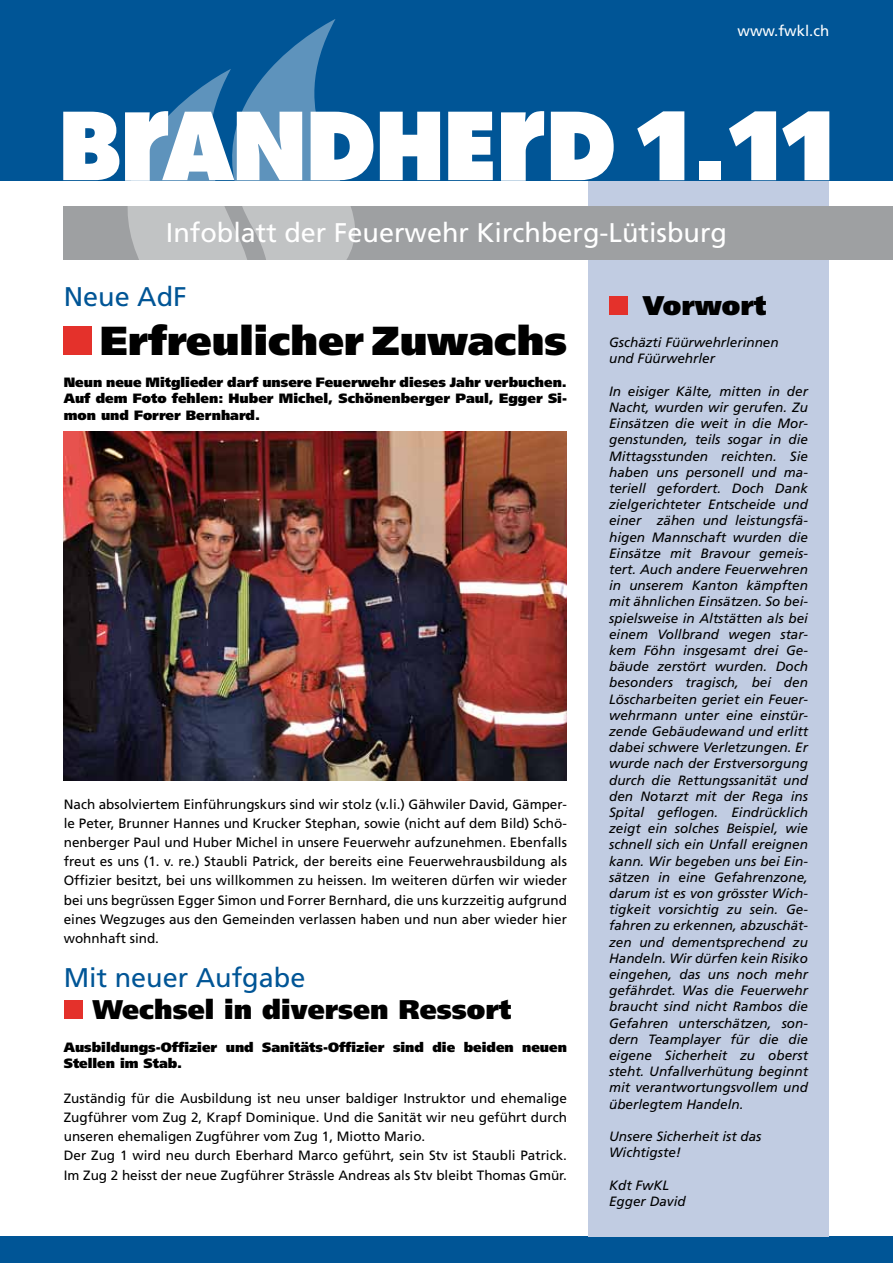
<style>
.page{position:relative;width:893px;height:1263px;background:#fff}
.page>*{position:absolute;margin:0;border:0;box-sizing:border-box;transform-origin:0 0}
.t1{font:900 98.55px "Frutiger";color:#fff}
.t2{font:900 40.5px "Frutiger";color:#000}
.t3{font:27px "Frutiger";color:#fff}
.t4{font:900 27px "Frutiger";color:#000}
.t5{font:27px "Frutiger";color:#005596}
.t6{font:15px "Frutiger";color:#fff}
.t7{font:italic 13.5px/16.2px "Frutiger";color:#000}
.t8{font:13.5px/19px "Frutiger";color:#000;text-align:justify}
.t9{font:900 13.5px/16.2px "Frutiger";color:#000;text-align:justify}
</style>
<div class="page">
<div style="left:0;top:1236px;width:893px;height:27px;background:#005596"></div>
<div style="left:588px;top:26px;width:241px;height:1210px;background:#c1cce2"></div>
<div style="left:0;top:0;width:893px;height:180px;background:#005596"></div>
<div style="left:64px;top:206px;width:829px;height:54px;background:#9ea0a2"></div>
<svg style="left:63px;top:112px;width:56px;height:68px;background:#dbe7f0"></svg>
<svg style="left:357px;top:116px;width:16px;height:61px"></svg>
<svg style="left:380px;top:112px;width:60px;height:68px"></svg>
<svg style="left:448px;top:112px;width:45px;height:68px;background:#e1ebf2"></svg>
<svg style="left:551px;top:112px;width:63px;height:68px"></svg>
<svg style="left:501px;top:111px;width:43px;height:70px"></svg>
<div style="left:609px;top:296px;width:19px;height:19px;background:#e4312b"></div>
<svg style="left:270px;top:19px;width:87px;height:241px"></svg>
<svg style="left:125px;top:69px;width:177px;height:191px"></svg>
<div style="left:64px;top:326px;width:28px;height:29px;background:#e4312b"></div>
<img style="left:64px;top:432px;width:503px;height:348px">
<div style="left:64px;top:1000px;width:19px;height:19px;background:#e4312b"></div>
<p class="t6" style="left:737px;top:22px;width:93px">www.fwkl.ch</p>
<h1 class="t1" style="left:638px;top:85px;width:198px">1.11</h1>
<h3 class="t3" style="left:166px;top:217px;width:563px">Infoblatt der Feuerwehr Kirchberg-Lütisburg</h3>
<h3 class="t5" style="left:64px;top:281px;width:125px">Neue AdF</h3>
<h2 class="t2" style="left:100px;top:316px;width:468px">Erfreulicher Zuwachs</h2>
<p class="t9" style="left:64px;top:374px;width:505px">Neun neue Mitglieder darf unsere Feuerwehr dieses Jahr verbuchen.<br>Auf dem Foto fehlen: Huber Michel, Schönenberger Paul, Egger Si&shy;mon und Forrer Bernhard.</p>
<p class="t8" style="left:64px;top:795px;width:505px">Nach absolviertem Einführungskurs sind wir stolz (v.li.) Gähwiler David, Gämper&shy;le Peter, Brunner Hannes und Krucker Stephan, sowie (nicht auf dem Bild) Schö&shy;nenberger Paul und Huber Michel in unsere Feuerwehr aufzunehmen. Ebenfalls freut es uns (1. v. re.) Staubli Patrick, der bereits eine Feuerwehrausbildung als Offizier besitzt, bei uns willkommen zu heissen. Im weiteren dürfen wir wieder bei uns begrüssen Egger Simon und Forrer Bernhard, die uns kurzzeitig aufgrund eines Wegzuges aus den Gemeinden verlassen haben und nun aber wieder hier wohnhaft sind.</p>
<h3 class="t5" style="left:64px;top:962px;width:243px">Mit neuer Aufgabe</h3>
<h3 class="t4" style="left:93px;top:993px;width:420px">Wechsel in diversen Ressort</h3>
<p class="t9" style="left:64px;top:1039px;width:505px">Ausbildungs-Offizier und Sanitäts-Offizier sind die beiden neuen<br>Stellen im Stab.</p>
<p class="t8" style="left:64px;top:1089px;width:505px;text-align:left">Zuständig für die Ausbildung ist neu unser baldiger Instruktor und ehemalige Zugführer vom Zug 2, Krapf Dominique. Und die Sanität wir neu geführt durch unseren ehemaligen Zugführer vom Zug 1, Miotto Mario.<br>Der Zug 1 wird neu durch Eberhard Marco geführt, sein Stv ist Staubli Patrick.<br>Im Zug 2 heisst der neue Zugführer Strässle Andreas als Stv bleibt Thomas Gmür.</p>
<h3 class="t4" style="left:643px;top:289px;width:125px">Vorwort</h3>
<p class="t7" style="left:609px;top:334px;width:171px">Gschäzti Füürwehrlerinnen und Füürwehrler</p>
<p class="t7" style="left:609px;top:383px;width:200px;text-align:justify">In eisiger Kälte, mitten in der Nacht, wurden wir gerufen. Zu Einsätzen die weit in die Mor&shy;genstunden, teils sogar in die Mittagsstunden reichten. Sie haben uns personell und ma&shy;teriell gefordert. Doch Dank zielgerichteter Entscheide und einer zähen und leistungsfä&shy;higen Mannschaft wurden die Einsätze mit Bravour gemeis&shy;tert. Auch andere Feuerwehren in unserem Kanton kämpften mit ähnlichen Einsätzen. So bei&shy;spielsweise in Altstätten als bei einem Vollbrand wegen star&shy;kem Föhn insgesamt drei Ge&shy;bäude zerstört wurden. Doch besonders tragisch, bei den Löscharbeiten geriet ein Feuer&shy;wehrmann unter eine einstür&shy;zende Gebäudewand und erlitt dabei schwere Verletzungen. Er wurde nach der Erstversorgung durch die Rettungssanität und den Notarzt mit der Rega ins Spital geflogen. Eindrücklich zeigt ein solches Beispiel, wie schnell sich ein Unfall ereignen kann. Wir begeben uns bei Ein&shy;sätzen in eine Gefahrenzone, darum ist es von grösster Wich&shy;tigkeit vorsichtig zu sein. Ge&shy;fahren zu erkennen, abzuschät&shy;zen und dementsprechend zu Handeln. Wir dürfen kein Risiko eingehen, das uns noch mehr gefährdet. Was die Feuerwehr braucht sind nicht Rambos die Gefahren unterschätzen, son&shy;dern Teamplayer für die die eigene Sicherheit zu oberst steht. Unfallverhütung beginnt mit verantwortungsvollem und überlegtem Handeln.</p>
<p class="t7" style="left:609px;top:1128px;width:154px">Unsere Sicherheit ist das<br>Wichtigste!</p>
<p class="t7" style="left:609px;top:1177px;width:78px">Kdt FwKL<br>Egger David</p>
</div>
